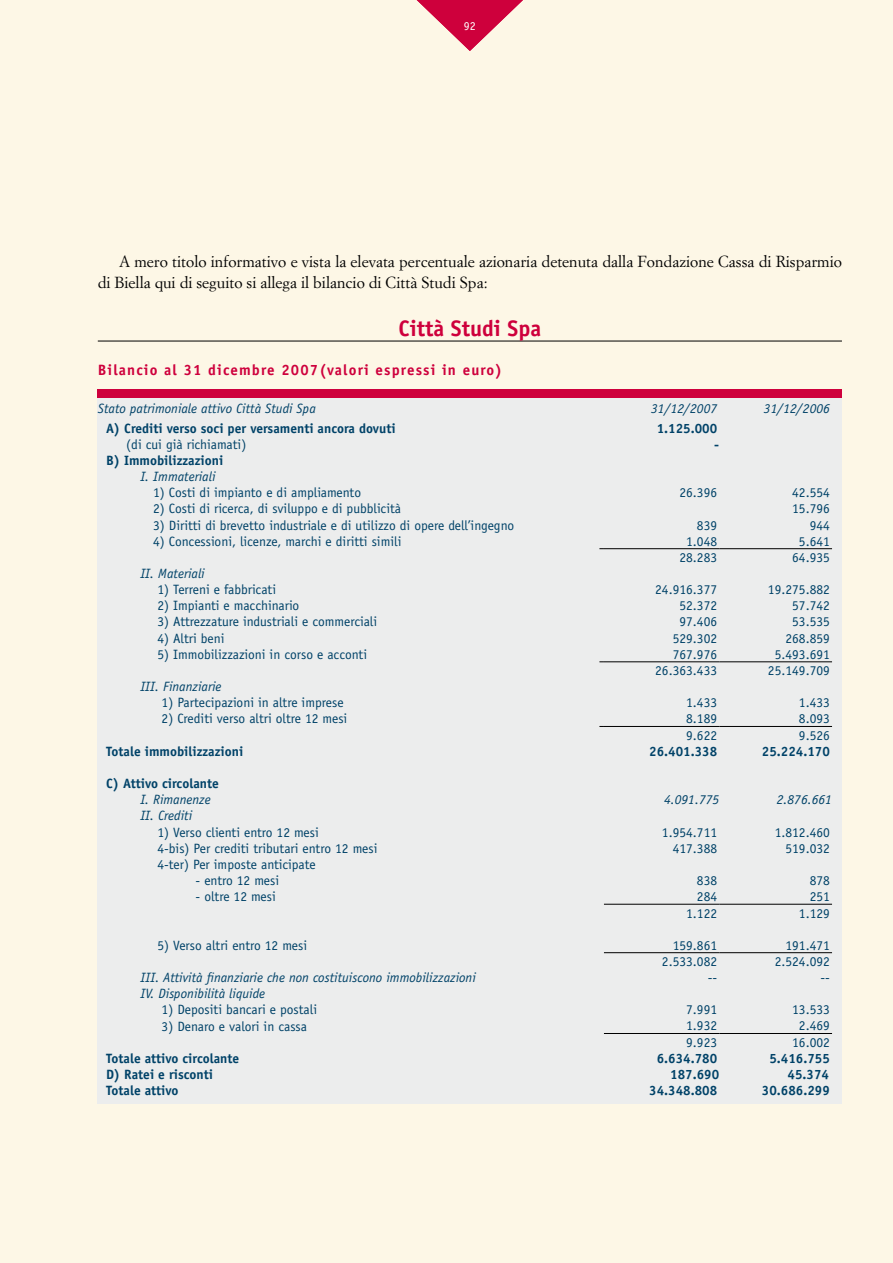
<style>
.page{position:relative;width:893px;height:1263px;background:#fdf7e6}
.page>*{position:absolute;margin:0;border:0;box-sizing:border-box;transform-origin:0 0}
.t1{font:700 22.5px "Officina Sans";color:#ce003c}
.t2{font:15.75px/21px "Simoncini Garamond";color:#000}
.t3{font:700 15px "Officina Sans";letter-spacing:.075em;color:#ce003c}
.t4{font:13.5px "Officina Sans";color:#004268}
.t5{font:700 13.5px "Officina Sans";color:#004268}
.t6{font:italic 13.5px "Officina Sans";color:#004268}
.t7{font:12px "Officina Sans";color:#fff}
</style>
<div class="page">
<div style="left:98px;top:389px;width:744px;height:9px;background:#ce003c"></div>
<div style="left:98px;top:398px;width:744px;height:705px;background:#eceded"></div>
<hr style="left:98px;top:341px;width:744px;height:1px;background:#000">
<hr style="left:604px;top:548px;width:115px;height:1px;background:#000">
<hr style="left:719px;top:548px;width:113px;height:1px;background:#000">
<hr style="left:604px;top:661px;width:115px;height:1px;background:#000">
<hr style="left:719px;top:661px;width:113px;height:1px;background:#000">
<hr style="left:604px;top:726px;width:115px;height:1px;background:#000">
<hr style="left:719px;top:726px;width:113px;height:1px;background:#000">
<hr style="left:604px;top:952px;width:115px;height:1px;background:#000">
<hr style="left:719px;top:952px;width:113px;height:1px;background:#000">
<hr style="left:604px;top:1033px;width:115px;height:1px;background:#000">
<hr style="left:719px;top:1033px;width:113px;height:1px;background:#000">
<hr style="left:604px;top:904px;width:115px;height:1px;background:#000">
<hr style="left:719px;top:904px;width:113px;height:1px;background:#000">
<svg style="left:417px;top:0;width:106px;height:51px"></svg>
<p class="t7" style="left:464px;top:19px;width:13px">92</p>
<p class="t2" style="left:98px;top:251px;width:746px;text-indent:21px">A mero titolo informativo e vista la elevata percentuale azionaria detenuta dalla Fondazione Cassa di Risparmio di Biella qui di seguito si allega il bilancio di Città Studi Spa:</p>
<h1 class="t1" style="left:398px;top:315px;width:144px">Città Studi Spa</h1>
<p class="t3" style="left:98px;top:361px;width:406px">Bilancio al 31 dicembre 2007(valori espressi in euro)</p>
<p class="t6" style="left:98px;top:400px;width:220px">Stato patrimoniale attivo Città Studi Spa</p>
<p class="t6" style="left:651px;top:400px;width:67px">31/12/2007</p>
<p class="t6" style="left:764px;top:400px;width:67px">31/12/2006</p>
<p class="t5" style="left:106px;top:420px;width:291px">A) Crediti verso soci per versamenti ancora dovuti</p>
<p class="t5" style="left:657px;top:420px;width:62px">1.125.000</p>
<p class="t4" style="left:126px;top:436px;width:122px">(di cui già richiamati)</p>
<p class="t5" style="left:714px;top:436px;width:6px">-</p>
<p class="t5" style="left:106px;top:452px;width:119px">B) Immobilizzazioni</p>
<p class="t6" style="left:140px;top:469px;width:77px">I. Immateriali</p>
<p class="t4" style="left:153px;top:485px;width:210px">1) Costi di impianto e di ampliamento</p>
<p class="t4" style="left:679px;top:485px;width:39px">26.396</p>
<p class="t4" style="left:792px;top:485px;width:39px">42.554</p>
<p class="t4" style="left:153px;top:501px;width:250px">2) Costi di ricerca, di sviluppo e di pubblicità</p>
<p class="t4" style="left:792px;top:501px;width:39px">15.796</p>
<p class="t4" style="left:153px;top:517px;width:363px">3) Diritti di brevetto industriale e di utilizzo di opere dell’ingegno</p>
<p class="t4" style="left:697px;top:517px;width:22px">839</p>
<p class="t4" style="left:810px;top:517px;width:22px">944</p>
<p class="t4" style="left:153px;top:533px;width:250px">4) Concessioni, licenze, marchi e diritti simili</p>
<p class="t4" style="left:686px;top:533px;width:32px">1.048</p>
<p class="t4" style="left:799px;top:533px;width:32px">5.641</p>
<p class="t4" style="left:679px;top:550px;width:39px">28.283</p>
<p class="t4" style="left:792px;top:550px;width:39px">64.935</p>
<p class="t6" style="left:140px;top:566px;width:66px">II. Materiali</p>
<p class="t4" style="left:157px;top:582px;width:120px">1) Terreni e fabbricati</p>
<p class="t4" style="left:655px;top:582px;width:63px">24.916.377</p>
<p class="t4" style="left:768px;top:582px;width:63px">19.275.882</p>
<p class="t4" style="left:157px;top:598px;width:144px">2) Impianti e macchinario</p>
<p class="t4" style="left:679px;top:598px;width:39px">52.372</p>
<p class="t4" style="left:792px;top:598px;width:39px">57.742</p>
<p class="t4" style="left:157px;top:614px;width:221px">3) Attrezzature industriali e commerciali</p>
<p class="t4" style="left:679px;top:614px;width:39px">97.406</p>
<p class="t4" style="left:792px;top:614px;width:39px">53.535</p>
<p class="t4" style="left:157px;top:630px;width:69px">4) Altri beni</p>
<p class="t4" style="left:673px;top:630px;width:46px">529.302</p>
<p class="t4" style="left:785px;top:630px;width:46px">268.859</p>
<p class="t4" style="left:157px;top:646px;width:211px">5) Immobilizzazioni in corso e acconti</p>
<p class="t4" style="left:673px;top:646px;width:46px">767.976</p>
<p class="t4" style="left:775px;top:646px;width:57px">5.493.691</p>
<p class="t4" style="left:655px;top:663px;width:63px">26.363.433</p>
<p class="t4" style="left:768px;top:663px;width:63px">25.149.709</p>
<p class="t6" style="left:140px;top:679px;width:83px">III. Finanziarie</p>
<p class="t4" style="left:162px;top:695px;width:184px">1) Partecipazioni in altre imprese</p>
<p class="t4" style="left:686px;top:695px;width:32px">1.433</p>
<p class="t4" style="left:799px;top:695px;width:32px">1.433</p>
<p class="t4" style="left:162px;top:711px;width:187px">2) Crediti verso altri oltre 12 mesi</p>
<p class="t4" style="left:686px;top:711px;width:32px">8.189</p>
<p class="t4" style="left:799px;top:711px;width:32px">8.093</p>
<p class="t4" style="left:686px;top:727px;width:32px">9.622</p>
<p class="t4" style="left:799px;top:727px;width:32px">9.526</p>
<p class="t5" style="left:106px;top:743px;width:139px">Totale immobilizzazioni</p>
<p class="t5" style="left:649px;top:743px;width:70px">26.401.338</p>
<p class="t5" style="left:762px;top:743px;width:70px">25.224.170</p>
<p class="t5" style="left:106px;top:775px;width:114px">C) Attivo circolante</p>
<p class="t6" style="left:140px;top:792px;width:72px">I. Rimanenze</p>
<p class="t6" style="left:664px;top:792px;width:57px">4.091.775</p>
<p class="t6" style="left:777px;top:792px;width:57px">2.876.661</p>
<p class="t6" style="left:140px;top:808px;width:53px">II. Crediti</p>
<p class="t4" style="left:157px;top:824px;width:163px">1) Verso clienti entro 12 mesi</p>
<p class="t4" style="left:662px;top:824px;width:57px">1.954.711</p>
<p class="t4" style="left:775px;top:824px;width:57px">1.812.460</p>
<p class="t4" style="left:157px;top:840px;width:222px">4-bis) Per crediti tributari entro 12 mesi</p>
<p class="t4" style="left:673px;top:840px;width:46px">417.388</p>
<p class="t4" style="left:785px;top:840px;width:46px">519.032</p>
<p class="t4" style="left:157px;top:856px;width:160px">4-ter) Per imposte anticipate</p>
<p class="t4" style="left:196px;top:872px;width:85px">- entro 12 mesi</p>
<p class="t4" style="left:697px;top:872px;width:22px">838</p>
<p class="t4" style="left:810px;top:872px;width:22px">878</p>
<p class="t4" style="left:196px;top:889px;width:82px">- oltre 12 mesi</p>
<p class="t4" style="left:697px;top:888px;width:22px">284</p>
<p class="t4" style="left:810px;top:888px;width:22px">251</p>
<p class="t4" style="left:686px;top:905px;width:32px">1.122</p>
<p class="t4" style="left:799px;top:905px;width:32px">1.129</p>
<p class="t4" style="left:157px;top:937px;width:151px">5) Verso altri entro 12 mesi</p>
<p class="t4" style="left:673px;top:937px;width:46px">159.861</p>
<p class="t4" style="left:785px;top:937px;width:46px">191.471</p>
<p class="t4" style="left:662px;top:953px;width:57px">2.533.082</p>
<p class="t4" style="left:775px;top:953px;width:57px">2.524.092</p>
<p class="t6" style="left:140px;top:970px;width:337px">III. Attività finanziarie che non costituiscono immobilizzazioni</p>
<p class="t4" style="left:708px;top:969px;width:11px">--</p>
<p class="t4" style="left:820px;top:969px;width:11px">--</p>
<p class="t6" style="left:140px;top:986px;width:126px">IV. Disponibilità liquide</p>
<p class="t4" style="left:162px;top:1002px;width:157px">1) Depositi bancari e postali</p>
<p class="t4" style="left:686px;top:1002px;width:32px">7.991</p>
<p class="t4" style="left:792px;top:1002px;width:39px">13.533</p>
<p class="t4" style="left:162px;top:1018px;width:147px">3) Denaro e valori in cassa</p>
<p class="t4" style="left:686px;top:1018px;width:32px">1.932</p>
<p class="t4" style="left:799px;top:1018px;width:32px">2.469</p>
<p class="t4" style="left:686px;top:1034px;width:32px">9.923</p>
<p class="t4" style="left:792px;top:1034px;width:39px">16.002</p>
<p class="t5" style="left:106px;top:1050px;width:134px">Totale attivo circolante</p>
<p class="t5" style="left:657px;top:1050px;width:62px">6.634.780</p>
<p class="t5" style="left:769px;top:1050px;width:62px">5.416.755</p>
<p class="t5" style="left:106px;top:1066px;width:108px">D) Ratei e risconti</p>
<p class="t5" style="left:670px;top:1066px;width:51px">187.690</p>
<p class="t5" style="left:787px;top:1066px;width:43px">45.374</p>
<p class="t5" style="left:106px;top:1082px;width:74px">Totale attivo</p>
<p class="t5" style="left:649px;top:1082px;width:70px">34.348.808</p>
<p class="t5" style="left:762px;top:1082px;width:70px">30.686.299</p>
</div>
